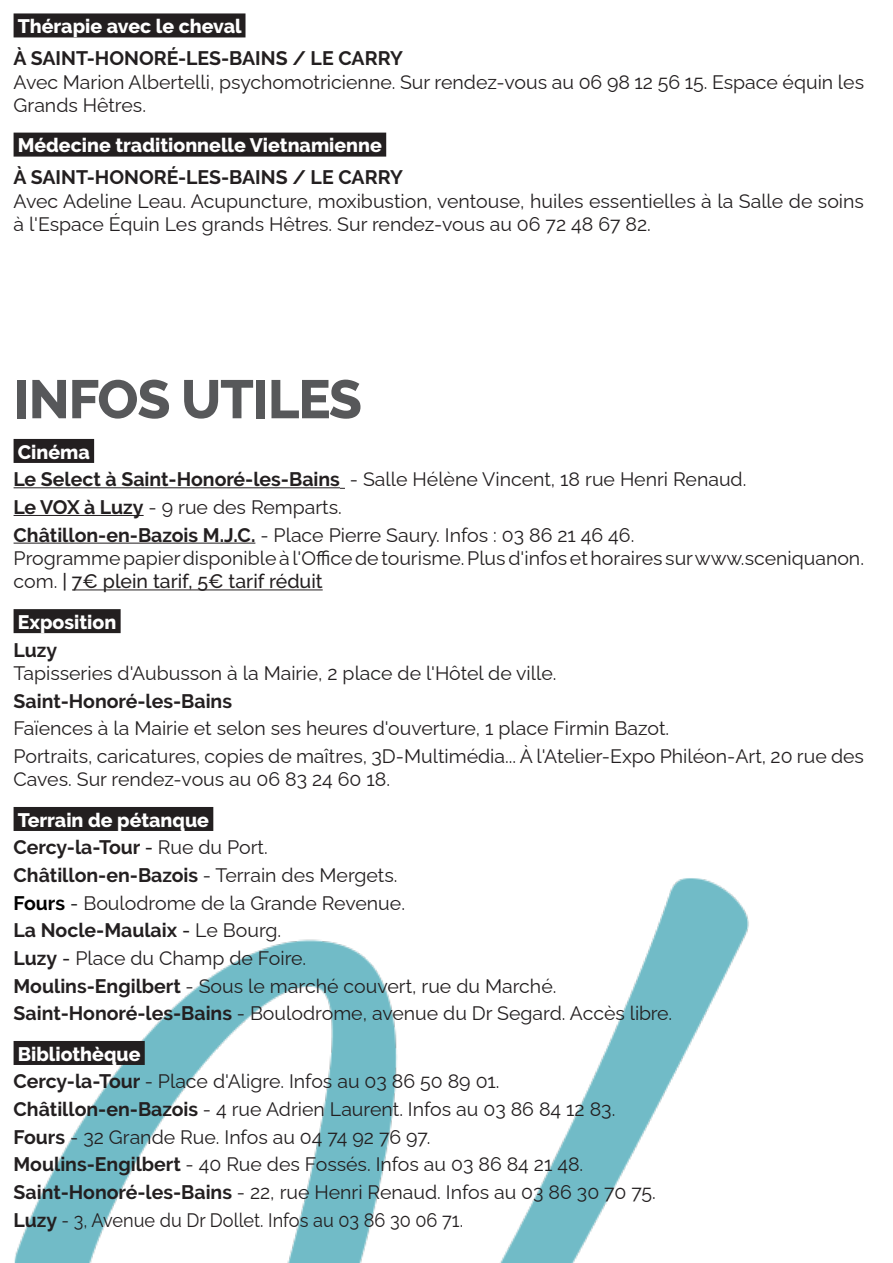
<style>
.page{position:relative;width:893px;height:1263px;background:#fff}
.page>*{position:absolute;margin:0;border:0;box-sizing:border-box;transform-origin:0 0}
.t1{font:800 54px "Raleway";letter-spacing:-.02em;color:#57585a}
.t2{font:19.5px/23.4px "Raleway";color:#231f20}
.t3{font:700 19.5px "Raleway";color:#231f20}
.t4{font:800 19.5px "Raleway";color:#fff}
.t5{font:19.5px "Raleway";color:#231f20;scale:.93 1}
.s1{font-weight:700}
.s2{font-weight:500}
.s3{font-weight:400}
.s4{font-weight:700;color:#000}
.s5{color:#000}
</style>
<div class="page">
<img style="left:13px;top:878px;width:736px;height:384px">
<div style="left:14px;top:13px;width:231px;height:24px;background:#231f20"></div>
<div style="left:14px;top:133px;width:372px;height:24px;background:#231f20"></div>
<div style="left:14px;top:439px;width:80px;height:24px;background:#231f20"></div>
<hr style="left:14px;top:487px;width:326px;height:1px;background:#231f20">
<hr style="left:14px;top:515px;width:130px;height:1px;background:#231f20">
<hr style="left:14px;top:543px;width:241px;height:1px;background:#231f20">
<hr style="left:72px;top:589px;width:251px;height:1px;background:#231f20">
<div style="left:14px;top:609px;width:107px;height:24px;background:#231f20"></div>
<div style="left:14px;top:807px;width:199px;height:24px;background:#231f20"></div>
<div style="left:14px;top:1041px;width:131px;height:24px;background:#231f20"></div>
<p class="t4" style="left:18px;top:15px;width:226px">Thérapie avec le cheval</p>
<p class="t3" style="left:14px;top:47px;width:391px">À SAINT-HONORÉ-LES-BAINS / LE CARRY</p>
<p class="t2" style="left:14px;top:68px;width:852px">Avec Marion Albertelli, psychomotricienne. Sur rendez-vous au 06 98 12 56 15. Espace équin les<br>Grands Hêtres.</p>
<p class="t4" style="left:18px;top:134px;width:366px">Médecine traditionnelle Vietnamienne</p>
<p class="t3" style="left:14px;top:166px;width:391px">À SAINT-HONORÉ-LES-BAINS / LE CARRY</p>
<p class="t2" style="left:14px;top:187px;width:852px">Avec Adeline Leau. Acupuncture, moxibustion, ventouse, huiles essentielles à la Salle de soins à l'Espace Équin Les grands Hêtres. Sur rendez-vous au 06 72 48 67 82.</p>
<p class="t1" style="left:14px;top:369px;width:350px">INFOS UTILES</p>
<p class="t4" style="left:18px;top:441px;width:74px">Cinéma</p>
<p class="t2" style="left:14px;top:466px;width:734px"><span class="s1">Le Select à Saint-Honoré-les-Bains</span> - Salle Hélène Vincent, 18 rue Henri Renaud.</p>
<p class="t2" style="left:14px;top:493px;width:330px"><span class="s1">Le VOX à Luzy</span> - 9 rue des Remparts.</p>
<p class="t2" style="left:14px;top:521px;width:622px"><span class="s1">Châtillon-en-Bazois M.J.C.</span> - Place Pierre Saury. Infos : 03 86 21 46 46.</p>
<p class="t2" style="left:14px;top:544px;width:852px">Programme papier disponible à l'Office de tourisme. Plus d'infos et horaires sur www.sceniquanon. com. <span class="s2">| 7€ plein tarif, 5€ tarif réduit</span></p>
<p class="t4" style="left:18px;top:611px;width:100px">Exposition</p>
<p class="t3" style="left:14px;top:638px;width:45px">Luzy</p>
<p class="t2" style="left:14px;top:659px;width:545px">Tapisseries d'Aubusson à la Mairie, 2 place de l'Hôtel de ville.</p>
<p class="t3" style="left:14px;top:690px;width:220px">Saint-Honoré-les-Bains</p>
<p class="t2" style="left:14px;top:714px;width:657px">Faïences à la Mairie et selon ses heures d'ouverture, 1 place Firmin Bazot.</p>
<p class="t2" style="left:14px;top:742px;width:852px">Portraits, caricatures, copies de maîtres, 3D-Multimédia... À l'Atelier-Expo Philéon-Art, 20 rue des<br>Caves. Sur rendez-vous au 06 83 24 60 18.</p>
<p class="t4" style="left:18px;top:809px;width:193px">Terrain de pétanque</p>
<p class="t3" style="left:14px;top:836px;width:256px">Cercy-la-Tour <span class="s2">-</span> <span class="s3">Rue du Port.</span></p>
<p class="t3" style="left:14px;top:864px;width:386px">Châtillon-en-Bazois <span class="s3">- Terrain des Mergets.</span></p>
<p class="t2" style="left:14px;top:889px;width:393px"><span class="s4">Fours</span> <span class="s5">-</span> Boulodrome de la Grande Revenue.</p>
<p class="t3" style="left:14px;top:919px;width:269px">La Nocle-Maulaix <span class="s2">-</span> <span class="s3">Le Bourg.</span></p>
<p class="t2" style="left:14px;top:944px;width:294px"><span class="s1">Luzy</span> <span class="s2">-</span> Place du Champ de Foire.</p>
<p class="t2" style="left:14px;top:972px;width:544px"><span class="s1">Moulins-Engilbert</span> - Sous le marché couvert, rue du Marché.</p>
<p class="t2" style="left:14px;top:999px;width:660px"><span class="s1">Saint-Honoré-les-Bains</span> - Boulodrome, avenue du Dr Segard. Accès libre.</p>
<p class="t4" style="left:18px;top:1043px;width:124px">Bibliothèque</p>
<p class="t2" style="left:14px;top:1067px;width:488px"><span class="s1">Cercy-la-Tour</span> - Place d'Aligre. Infos au 03 86 50 89 01.</p>
<p class="t2" style="left:14px;top:1095px;width:603px"><span class="s1">Châtillon-en-Bazois</span> - 4 rue Adrien Laurent. Infos au 03 86 84 12 83.</p>
<p class="t2" style="left:14px;top:1123px;width:418px"><span class="s1">Fours</span> - 32 Grande Rue. Infos au 04 74 92 76 97.</p>
<p class="t2" style="left:14px;top:1150px;width:571px"><span class="s1">Moulins-Engilbert</span> - 40 Rue des Fossés. Infos au 03 86 84 21 48.</p>
<p class="t2" style="left:14px;top:1178px;width:644px"><span class="s1">Saint-Honoré-les-Bains</span> - 22, rue Henri Renaud. Infos au 03 86 30 70 75.</p>
<p class="t5" style="left:14px;top:1204px;width:485px"><span class="s1">Luzy</span> - 3, Avenue du Dr Dollet. Infos au 03 86 30 06 71.</p>
</div>
